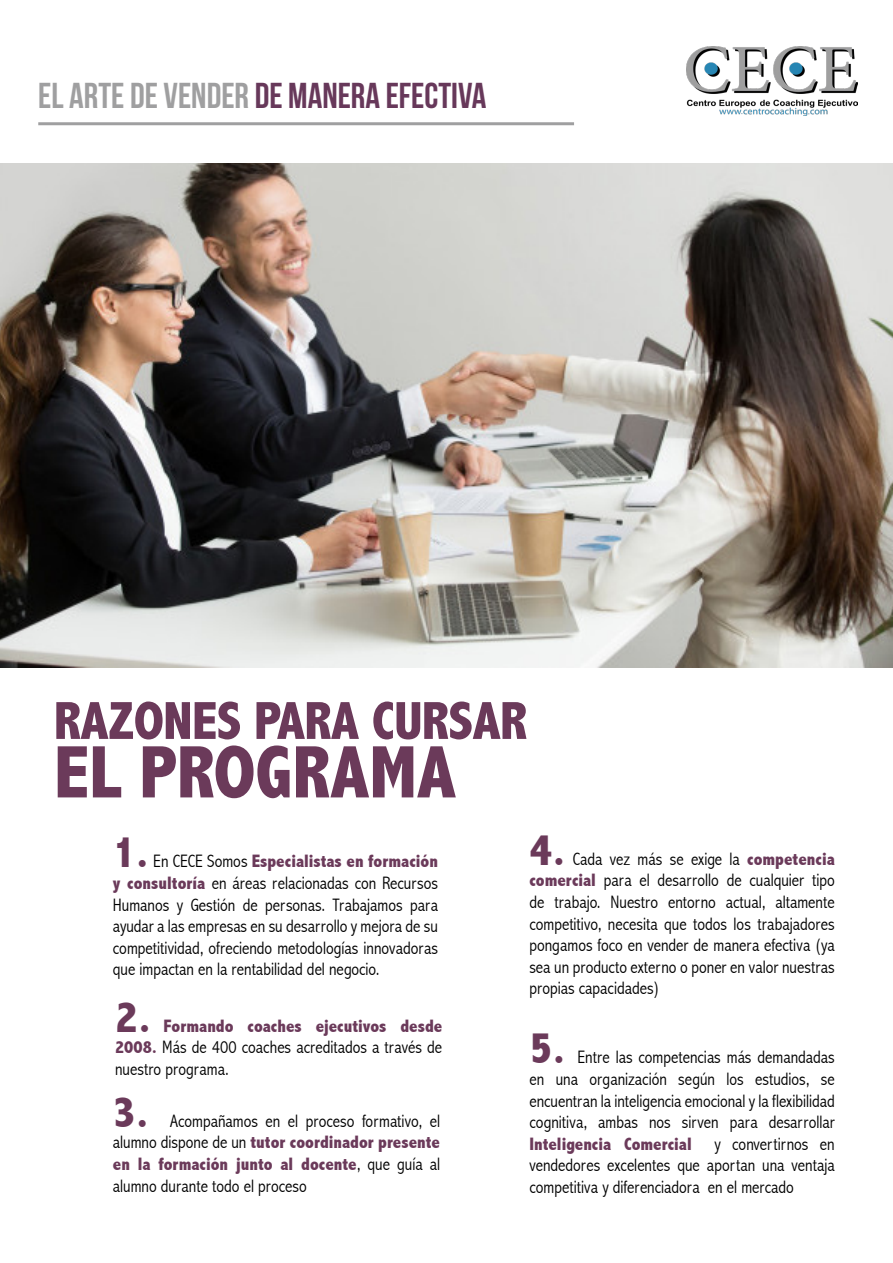
<style>
.page{position:relative;width:893px;height:1263px;background:#fff}
.page>*{position:absolute;margin:0;border:0;box-sizing:border-box;transform-origin:0 0}
.t1{font:800 condensed 75px "Abadi";color:#6b3a5a}
.t2{font:800 condensed 54px "Abadi";letter-spacing:-.01em;color:#6b3a5a}
.t3{font:800 condensed 45px "Abadi";color:#6b3a5a}
.t4{font:36px "Bebas Neue";color:#67385a}
.t5{font:300 condensed 18px/21.6px "Abadi";color:#000;text-align:justify}
.t6{font:800 condensed 18px "Abadi";color:#6b3a5a}
.s1{color:#9f9fa0}
.s2{font-weight:800;color:#6b3a5a}
</style>
<div class="page">
<img style="left:0;top:164px;width:893px;height:504px">
<hr style="left:38px;top:122px;width:536px;height:3px;background:#9f9fa0">
<img style="left:687px;top:46px;width:170px;height:69px">
<h3 class="t4" style="left:38px;top:76px;width:450px"><span class="s1">EL ARTE DE VENDER</span> DE MANERA EFECTIVA</h3>
<h2 class="t2" style="left:54px;top:690px;width:475px">RAZONES PARA CURSAR</h2>
<h1 class="t1" style="left:54px;top:729px;width:403px">EL PROGRAMA</h1>
<h3 class="t3" style="left:113px;top:826px;width:38px">1.</h3>
<h3 class="t3" style="left:529px;top:824px;width:38px">4.</h3>
<p class="t5" style="left:529px;top:848px;width:307px;text-indent:43px">Cada vez más se exige la <span class="s2">competencia comercial</span> para el desarrollo de cualquier tipo de trabajo. Nuestro entorno actual, altamente competitivo, necesita que todos los trabajadores pongamos foco en vender de manera efectiva (ya sea un producto externo o poner en valor nuestras propias capacidades)</p>
<h3 class="t3" style="left:529px;top:1022px;width:38px">5.</h3>
<p class="t5" style="left:113px;top:850px;width:327px;text-indent:40px">En CECE Somos <span class="s2">Especialistas en formación y consultoría</span> en áreas relacionadas con Recursos Humanos y Gestión de personas. Trabajamos para ayudar a las empresas en su desarrollo y mejora de su competitividad, ofreciendo metodologías innovadoras que impactan en la rentabilidad del negocio.</p>
<h3 class="t3" style="left:115px;top:990px;width:38px">2.</h3>
<p class="t5" style="left:115px;top:1015px;width:329px;text-indent:49px"><span class="s2">Formando coaches ejecutivos desde 2008.</span> Más de 400 coaches acreditados a través de nuestro programa.</p>
<h3 class="t3" style="left:113px;top:1086px;width:38px">3.</h3>
<p class="t5" style="left:529px;top:1047px;width:307px;text-indent:48px">Entre las competencias más demandadas en una organización según los estudios, se encuentran la inteligencia emocional y la flexibilidad cognitiva, ambas nos sirven para desarrollar</p>
<p class="t6" style="left:529px;top:1133px;width:164px">Inteligencia Comercial</p>
<p class="t5" style="left:113px;top:1110px;width:329px;text-indent:57px">Acompañamos en el proceso formativo, el alumno dispone de un <span class="s2">tutor coordinador presente en la formación junto al docente</span>, que guía al alumno durante todo el proceso</p>
<p class="t5" style="left:529px;top:1133px;width:307px;text-indent:185px">y convertirnos en vendedores excelentes que aportan una ventaja competitiva y diferenciadora en el mercado</p>
</div>
